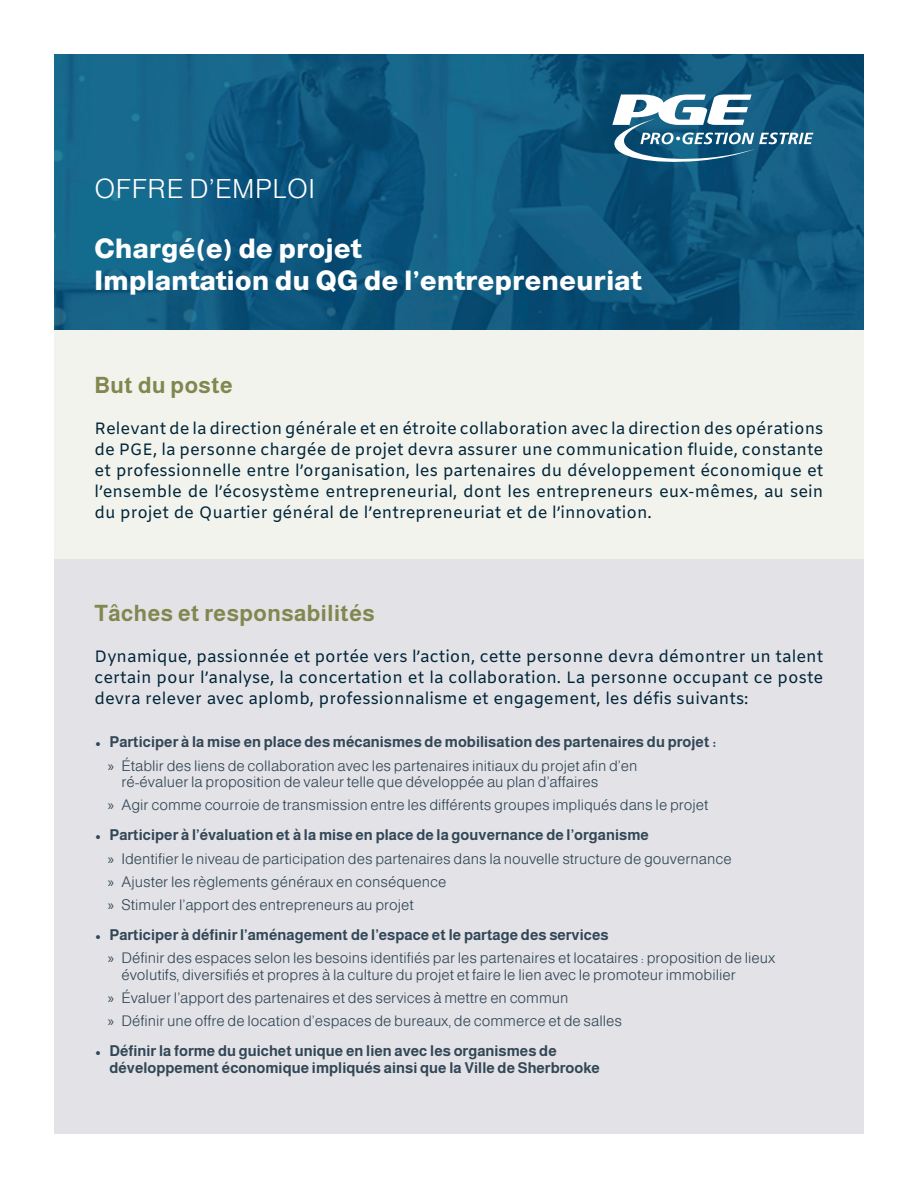
<style>
.page{position:relative;width:918px;height:1188px;background:#fff}
.page>*{position:absolute;margin:0;border:0;box-sizing:border-box;transform-origin:0 0}
.t1{font:800 27px/32.4px "Almarai";letter-spacing:.02em;color:#fff}
.t2{font:300 27px "Almarai";letter-spacing:.02em;color:#fff}
.t3{font:700 22.5px "Almarai";letter-spacing:.02em;color:#81874f}
.t4{font:16.5px/21px "Amiko";color:#002538;text-align:justify}
.t5{font:300 15px/23.2px "Almarai";color:#324757}
.t6{font:700 15px/23.2px "Almarai";color:#324757}
.s1{font-family:"Myriad Pro";font-weight:400}
.s2{font-weight:300}
.s3{font-weight:700}
</style>
<div class="page">
<img style="left:54px;top:54px;width:810px;height:276px">
<div style="left:54px;top:330px;width:810px;height:230px;background:#f2f3ed"></div>
<div style="left:54px;top:560px;width:810px;height:574px;background:#e3e3e7"></div>
<svg style="left:612px;top:94px;width:201px;height:71px"></svg>
<h1 class="t2" style="left:94px;top:169px;width:222px">OFFRE D’EMPLOI</h1>
<h1 class="t1" style="left:94px;top:233px;width:548px">Chargé(e) de projet<br>Implantation du QG de l’entrepreneuriat</h1>
<h2 class="t3" style="left:94px;top:368px;width:140px">But du poste</h2>
<p class="t4" style="left:94px;top:419px;width:731px">Relevant de la direction générale et en étroite collaboration avec la direction des opérations de PGE, la personne chargée de projet devra assurer une communication fluide, constante et professionnelle entre l’organisation, les partenaires du développement économique et l’ensemble de l’écosystème entrepreneurial, dont les entrepreneurs eux-mêmes, au sein du projet de Quartier général de l’entrepreneuriat et de l’innovation.</p>
<h2 class="t3" style="left:94px;top:596px;width:282px">Tâches et responsabilités</h2>
<p class="t4" style="left:94px;top:647px;width:731px">Dynamique, passionnée et portée vers l’action, cette personne devra démontrer un talent certain pour l’analyse, la concertation et la collaboration. La personne occupant ce poste devra relever avec aplomb, professionnalisme et engagement, les défis suivants:</p>
<p class="t6" style="left:108px;top:731px;width:610px;text-indent:-14px">• Participer à la mise en place des mécanismes de mobilisation des partenaires du projet : <span class="s1">»</span> <span class="s2">Établir des liens de collaboration avec les partenaires initiaux du projet afin d’en</span></p>
<p class="t5" style="left:108px;top:770px;width:602px;text-indent:14px">ré-évaluer la proposition de valeur telle que développée au plan d’affaires<br><span class="s1">»</span> Agir comme courroie de transmission entre les différents groupes impliqués dans le projet</p>
<p class="t5" style="left:108px;top:823px;width:625px;text-indent:-14px"><span class="s3">• Participer à l’évaluation et à la mise en place de la gouvernance de l’organisme<br></span><span class="s1">»</span> Identifier le niveau de participation des partenaires dans la nouvelle structure de gouvernance <span class="s1">»</span> Ajuster les règlements généraux en conséquence<br><span class="s1">»</span> Stimuler l’apport des entrepreneurs au projet</p>
<p class="t5" style="left:108px;top:923px;width:669px;text-indent:-14px"><span class="s3">• Participer à définir l’aménagement de l’espace et le partage des services<br></span><span class="s1">»</span> Définir des espaces selon les besoins identifiés par les partenaires et locataires : proposition de lieux</p>
<p class="t5" style="left:108px;top:963px;width:629px;text-indent:14px">évolutifs, diversifiés et propres à la culture du projet et faire le lien avec le promoteur immobilier <span class="s1">»</span> Évaluer l’apport des partenaires et des services à mettre en commun<br><span class="s1">»</span> Définir une offre de location d’espaces de bureaux, de commerce et de salles</p>
<p class="t6" style="left:109px;top:1043px;width:492px;line-height:16.5px;text-indent:-15px">• Définir la forme du guichet unique en lien avec les organismes de développement économique impliqués ainsi que la Ville de Sherbrooke</p>
</div>
